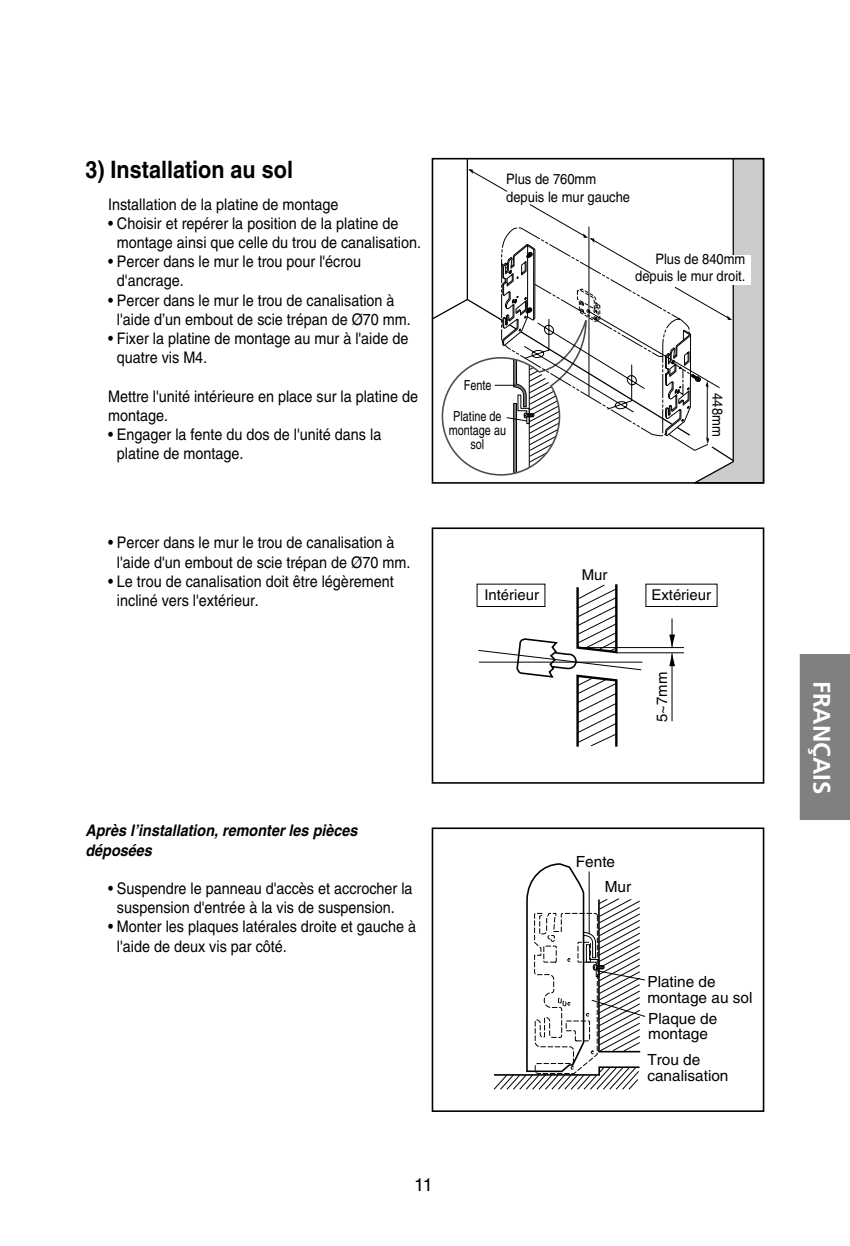
<style>
.page{position:relative;width:850px;height:1246px;background:#fff}
.page>*{position:absolute;margin:0;border:0;box-sizing:border-box;transform-origin:0 0}
.t1{font:700 24px "Helvetica";color:#000;scale:.9 1}
.t2{font:700 24px "Frutiger";color:#fff}
.t3{font:18px "Helvetica";color:#000}
.t4{font:16px/19.2px "Helvetica";color:#000;scale:.9 1}
.t5{font:italic 700 16px/19.2px "Helvetica";color:#000;scale:.9 1}
.t6{font:15.4px/15.4px "Helvetica";color:#000}
.t7{font:14.8px "Helvetica";color:#000}
.t8{font:14.4px/17.4px "Helvetica";color:#000;scale:.9 1}
.t9{font:13.8px/13.8px "Helvetica";color:#000;text-align:center;scale:.78 1}
</style>
<div class="page">
<svg style="left:431px;top:749px;width:334px;height:363px"></svg>
<hr style="left:589px;top:872px;width:1px;height:62px;background:#000">
<svg style="left:492px;top:898px;width:154px;height:214px"></svg>
<svg style="left:431px;top:157px;width:334px;height:592px"></svg>
<div style="left:693px;top:255px;width:58px;height:30px;background:#fff"></div>
<div style="left:799px;top:654px;width:51px;height:166px;background:#808080"></div>
<h1 class="t1" style="left:85px;top:161px;width:232px">3) Installation au sol</h1>
<p class="t4" style="left:108px;top:196px;width:258px">Installation de la platine de montage</p>
<p class="t4" style="left:117px;top:215px;width:339px;text-indent:-9px">• Choisir et repérer la position de la platine de montage ainsi que celle du trou de canalisation.</p>
<p class="t4" style="left:117px;top:253px;width:273px;text-indent:-9px">• Percer dans le mur le trou pour l'écrou d'ancrage.</p>
<p class="t4" style="left:117px;top:292px;width:328px;text-indent:-9px">• Percer dans le mur le trou de canalisation à l'aide d’un embout de scie trépan de Ø70 mm.</p>
<p class="t4" style="left:117px;top:330px;width:326px;text-indent:-9px">• Fixer la platine de montage au mur à l'aide de quatre vis M4.</p>
<p class="t4" style="left:108px;top:388px;width:346px">Mettre l'unité intérieure en place sur la platine de montage.</p>
<p class="t4" style="left:117px;top:426px;width:295px;text-indent:-9px">• Engager la fente du dos de l'unité dans la platine de montage.</p>
<p class="t4" style="left:117px;top:535px;width:328px;text-indent:-9px">• Percer dans le mur le trou de canalisation à l'aide d'un embout de scie trépan de Ø70 mm.</p>
<p class="t4" style="left:117px;top:573px;width:309px;text-indent:-9px">• Le trou de canalisation doit être légèrement incliné vers l'extérieur.</p>
<p class="t8" style="left:506px;top:172px;width:139px">Plus de 760mm depuis le mur gauche</p>
<p class="t9" style="left:464px;top:379px;width:37px">Fente</p>
<p class="t9" style="left:449px;top:411px;width:75px">Platine de montage au sol</p>
<p class="t8" style="left:635px;top:251px;width:124px;text-align:right">Plus de 840mm depuis le mur droit.</p>
<p class="t8" style="left:725px;top:393px;width:50px;rotate:90deg">448mm</p>
<p class="t7" style="left:582px;top:569px;width:27px">Mur</p>
<p class="t7" style="left:484px;top:590px;width:56px">Intérieur</p>
<p class="t7" style="left:652px;top:590px;width:61px">Extérieur</p>
<p class="t7" style="left:656px;top:722px;width:52px;rotate:-90deg">5~7mm</p>
<p class="t5" style="left:85px;top:823px;width:304px">Après l’installation, remonter les pièces déposées</p>
<p class="t4" style="left:108px;top:880px;width:340px;text-align:center">• Suspendre le panneau d'accès et accrocher la suspension d'entrée à la vis de suspension.</p>
<p class="t4" style="left:117px;top:919px;width:334px;text-indent:-9px">• Monter les plaques latérales droite et gauche à l'aide de deux vis par côté.</p>
<p class="t3" style="left:414px;top:1178px;width:20px">11</p>
<p class="t6" style="left:576px;top:856px;width:41px">Fente</p>
<p class="t6" style="left:605px;top:880px;width:28px">Mur</p>
<p class="t6" style="left:647px;top:976px;width:107px">Platine de montage au sol</p>
<p class="t6" style="left:648px;top:1012px;width:71px">Plaque de montage</p>
<p class="t6" style="left:647px;top:1054px;width:83px">Trou de canalisation</p>
<h1 class="t2" style="left:831px;top:681px;width:115px;rotate:90deg">FRANÇAIS</h1>
</div>
